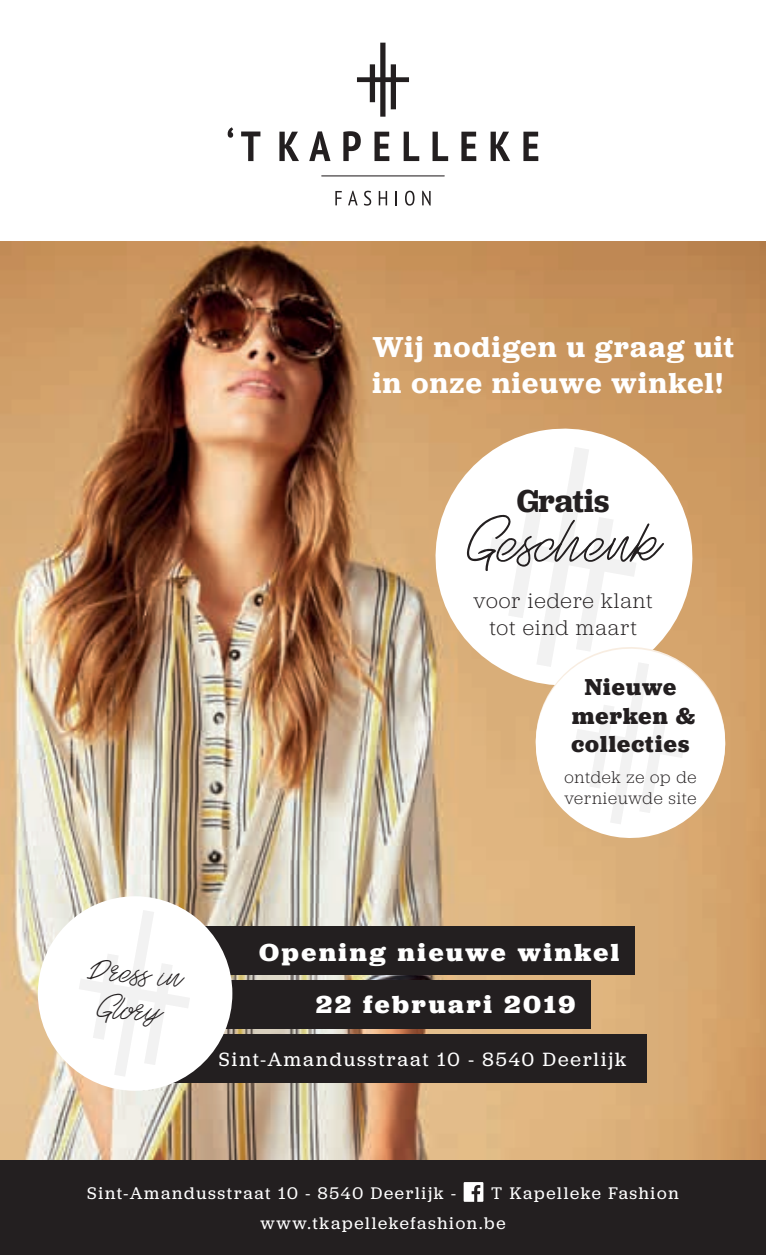
<style>
.page{position:relative;width:766px;height:1255px;background:#fff}
.page>*{position:absolute;margin:0;border:0;box-sizing:border-box;transform-origin:0 0}
.t1{font:66px "Secret Service";color:#231f20}
.t2{font:35.5px/36.8px "Secret Service";color:#231f20;text-align:center}
.t3{font:600 33px "Jubilat";color:#231f20}
.t4{font:600 30px/36px "Jubilat";letter-spacing:.045em;color:#fff}
.t5{font:700 25.75px/52.2px "Jubilat";letter-spacing:.1em;color:#fff;text-align:center;scale:1.06 1}
.t6{font:700 24px/28.8px "Jubilat";letter-spacing:.05em;color:#231f20;text-align:center}
.t7{font:300 22px/26.5px "Jubilat";letter-spacing:.05em;color:#231f20;text-align:center}
.t8{font:20px "Jubilat";letter-spacing:.1em;color:#fff}
.t9{font:17.5px/30px "Jubilat";letter-spacing:.095em;color:#fff}
.t10{font:300 17.5px/21px "Jubilat";letter-spacing:.04em;color:#231f20}
</style>
<div class="page">
<img style="left:0;top:241px;width:765px;height:919px">
<svg style="left:357px;top:43px;width:52px;height:74px"></svg>
<svg style="left:335px;top:191px;width:6px;height:14px"></svg>
<svg style="left:348px;top:191px;width:9px;height:14px"></svg>
<svg style="left:364px;top:191px;width:7px;height:15px"></svg>
<svg style="left:378px;top:191px;width:9px;height:14px"></svg>
<svg style="left:395px;top:191px;width:2px;height:14px"></svg>
<svg style="left:405px;top:191px;width:9px;height:15px"></svg>
<svg style="left:422px;top:191px;width:8px;height:14px"></svg>
<svg style="left:279px;top:132px;width:20px;height:29px"></svg>
<svg style="left:309px;top:131px;width:21px;height:30px"></svg>
<svg style="left:343px;top:131px;width:17px;height:30px"></svg>
<svg style="left:374px;top:132px;width:15px;height:29px"></svg>
<svg style="left:403px;top:132px;width:16px;height:29px"></svg>
<svg style="left:432px;top:132px;width:16px;height:29px"></svg>
<svg style="left:461px;top:132px;width:15px;height:29px"></svg>
<svg style="left:490px;top:132px;width:20px;height:29px"></svg>
<svg style="left:523px;top:132px;width:15px;height:29px"></svg>
<svg style="left:227px;top:127px;width:6px;height:11px"></svg>
<svg style="left:241px;top:131px;width:19px;height:30px"></svg>
<hr style="left:321px;top:175px;width:123px;height:1px;background:#231f20">
<div style="left:0;top:1160px;width:765px;height:94px;background:#231f20"></div>
<svg style="left:463px;top:1182px;width:20px;height:19px"></svg>
<div style="left:115px;top:926px;width:520px;height:48px;background:#231f20"></div>
<div style="left:71px;top:980px;width:520px;height:48px;background:#231f20"></div>
<div style="left:115px;top:1034px;width:531px;height:48px;background:#231f20"></div>
<div style="left:38px;top:896px;width:194px;height:194px;background:#fff;border-radius:50%"></div>
<svg style="left:79px;top:910px;width:111px;height:166px"></svg>
<svg style="left:427px;top:420px;width:273px;height:274px"></svg>
<svg style="left:529px;top:642px;width:202px;height:202px"></svg>
<svg style="left:489px;top:447px;width:194px;height:377px"></svg>
<h3 class="t4" style="left:372px;top:328px;width:363px">Wij nodigen u graag uit in onze nieuwe winkel!</h3>
<h3 class="t3" style="left:516px;top:480px;width:94px">Gratis</h3>
<h1 class="t1" style="left:467px;top:500px;width:194px">Geschenk</h1>
<p class="t7" style="left:473px;top:586px;width:180px">voor iedere klant tot eind maart</p>
<h3 class="t6" style="left:571px;top:672px;width:126px">Nieuwe merken &amp; collecties</h3>
<p class="t10" style="left:564px;top:766px;width:134px">ontdek ze op de vernieuwde site</p>
<h2 class="t2" style="left:89px;top:948px;width:96px;rotate:5deg">Dress in<br>Glory</h2>
<h3 class="t5" style="left:259px;top:925px;width:341px">Opening nieuwe winkel<br>22 februari 2019</h3>
<p class="t8" style="left:219px;top:1046px;width:408px">Sint-Amandusstraat 10 - 8540 Deerlijk</p>
<p class="t9" style="left:87px;top:1177px;width:370px">Sint-Amandusstraat 10 - 8540 Deerlijk -</p>
<p class="t9" style="left:260px;top:1177px;width:419px;text-indent:230px">T Kapelleke Fashion www.tkapellekefashion.be</p>
</div>
